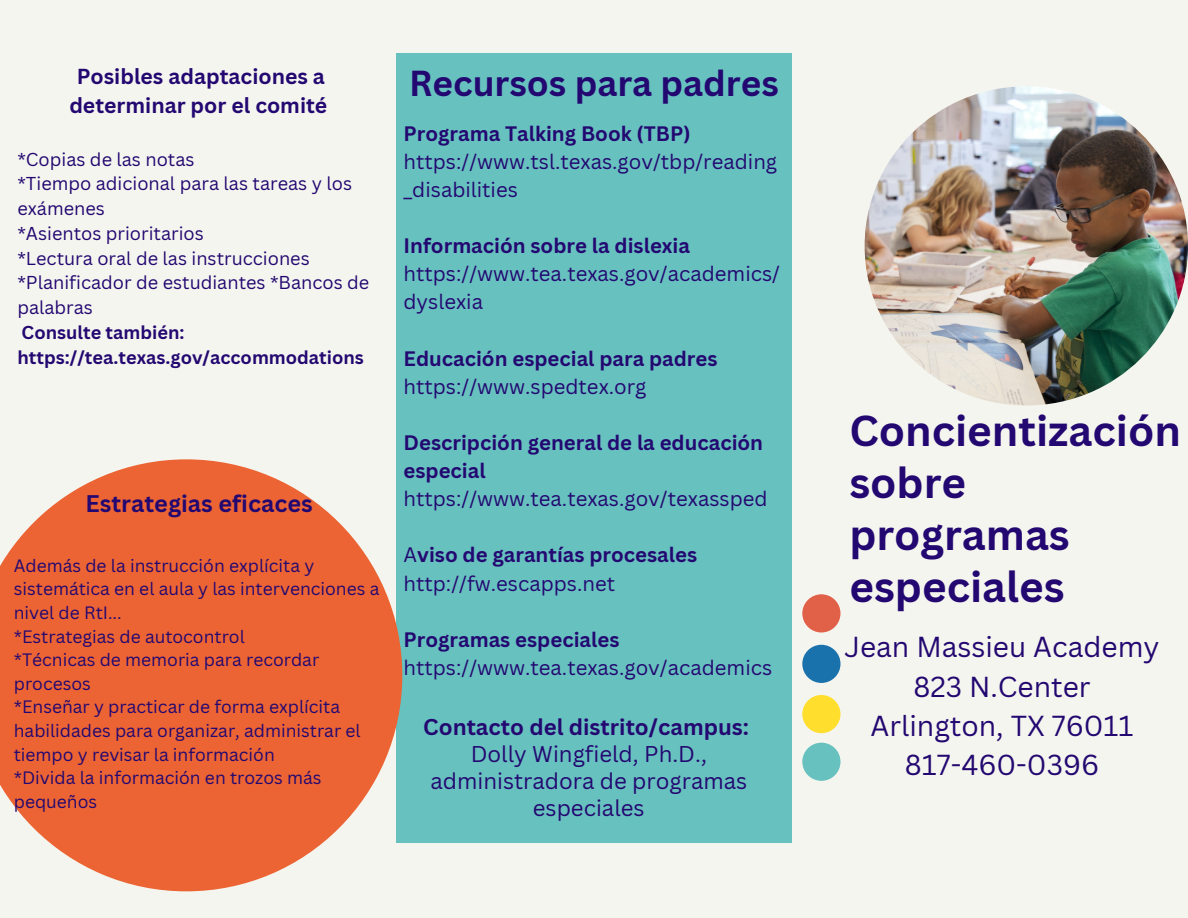
<style>
.page{position:relative;width:1188px;height:918px;background:#f5f5ef}
.page>*{position:absolute;margin:0;border:0;box-sizing:border-box;transform-origin:0 0}
.t1{font:700 42.15px/51.8px "Canva Sans";color:#230871}
.t2{font:700 35.25px "Canva Sans";color:#230871}
.t3{font:28.2px/39.3px "Canva Sans";color:#230871;text-align:center}
.t4{font:700 23.4px "Canva Sans";color:#230871}
.t5{font:22.2px/27px "Canva Sans";color:#230871;text-align:center}
.t6{font:700 21.15px/29.2px "Canva Sans";color:#230871;text-align:center}
.t7{font:20.4px/28.2px "Canva Sans";color:#230871}
.t8{font:700 20.4px/28.2px "Canva Sans";color:#230871}
.t9{font:18.15px/24.8px "Canva Sans";color:#230871}
.t10{font:700 18.15px/24.8px "Canva Sans";color:#230871}
.t11{font:17.4px/23.7px "Canva Sans";color:#230871}
.s1{font-weight:700}
.s2{font-weight:400}
</style>
<div class="page">
<div style="left:396px;top:53px;width:396px;height:790px;background:#67c1bf"></div>
<div style="left:802px;top:594px;width:39px;height:38px;background:#e16048;border-radius:50%"></div>
<div style="left:802px;top:645px;width:39px;height:38px;background:#1a72ad;border-radius:50%"></div>
<div style="left:802px;top:695px;width:39px;height:38px;background:#ffde2e;border-radius:50%"></div>
<div style="left:802px;top:743px;width:39px;height:38px;background:#67c1bf;border-radius:50%"></div>
<svg style="left:0;top:459px;width:402px;height:432px;fill:#ec6433"></svg>
<img style="left:865px;top:86px;width:323px;height:319px;border-radius:50%">
<p class="t6" style="left:69px;top:61px;width:260px">Posibles adaptaciones a determinar por el comité</p>
<p class="t9" style="left:17px;top:146px;width:179px">*Copias de las notas</p>
<p class="t9" style="left:17px;top:171px;width:336px">*Tiempo adicional para las tareas y los exámenes</p>
<p class="t9" style="left:17px;top:221px;width:188px">*Asientos prioritarios</p>
<p class="t9" style="left:17px;top:245px;width:354px">*Lectura oral de las instrucciones *Planificador de estudiantes *Bancos de palabras</p>
<h1 class="t10" style="left:17px;top:320px;width:348px">Consulte también: https://tea.texas.gov/accommodations</h1>
<p class="t4" style="left:85px;top:487px;width:229px">Estrategias eficaces</p>
<p class="t11" style="left:14px;top:553px;width:367px">Además de la instrucción explícita y sistemática en el aula y las intervenciones a nivel de RtI...</p>
<p class="t11" style="left:14px;top:624px;width:233px">*Estrategias de autocontrol</p>
<p class="t11" style="left:14px;top:648px;width:307px">*Técnicas de memoria para recordar procesos</p>
<p class="t11" style="left:14px;top:695px;width:348px">*Enseñar y practicar de forma explícita habilidades para organizar, administrar el tiempo y revisar la información</p>
<h4 class="t11" style="left:14px;top:766px;width:309px">*Divida la información en trozos más pequeños</h4>
<h4 class="t2" style="left:409px;top:58px;width:371px">Recursos para padres</h4>
<h2 class="t7" style="left:404px;top:118px;width:375px"><span class="s1">Programa Talking Book (TBP) </span>https://www.tsl.texas.gov/tbp/reading _disabilities</h2>
<h6 class="t7" style="left:404px;top:231px;width:378px"><span class="s1">Información sobre la dislexia </span>https://www.tea.texas.gov/academics/ dyslexia</h6>
<h6 class="t8" style="left:404px;top:343px;width:316px">Educación especial para padres <span class="s2">https://www.spedtex.org</span></h6>
<h6 class="t8" style="left:404px;top:428px;width:366px">Descripción general de la educación especial <span class="s2">https://www.tea.texas.gov/texassped</span></h6>
<h6 class="t8" style="left:404px;top:540px;width:295px"><span class="s2">A</span>viso de garantías procesales <span class="s2">http://fw.escapps.net</span></h6>
<h6 class="t7" style="left:404px;top:625px;width:370px"><span class="s1">Programas especiales </span>https://www.tea.texas.gov/academics</h6>
<h5 class="t5" style="left:423px;top:713px;width:327px"><span class="s1">Contacto del distrito/campus:<br></span>Dolly Wingfield, Ph.D., administradora de programas especiales</h5>
<h6 class="t1" style="left:849px;top:404px;width:333px">Concientización sobre programas especiales</h6>
<p class="t3" style="left:845px;top:627px;width:316px">Jean Massieu Academy<br>823 N.Center<br>Arlington, TX 76011<br>817-460-0396</p>
</div>
